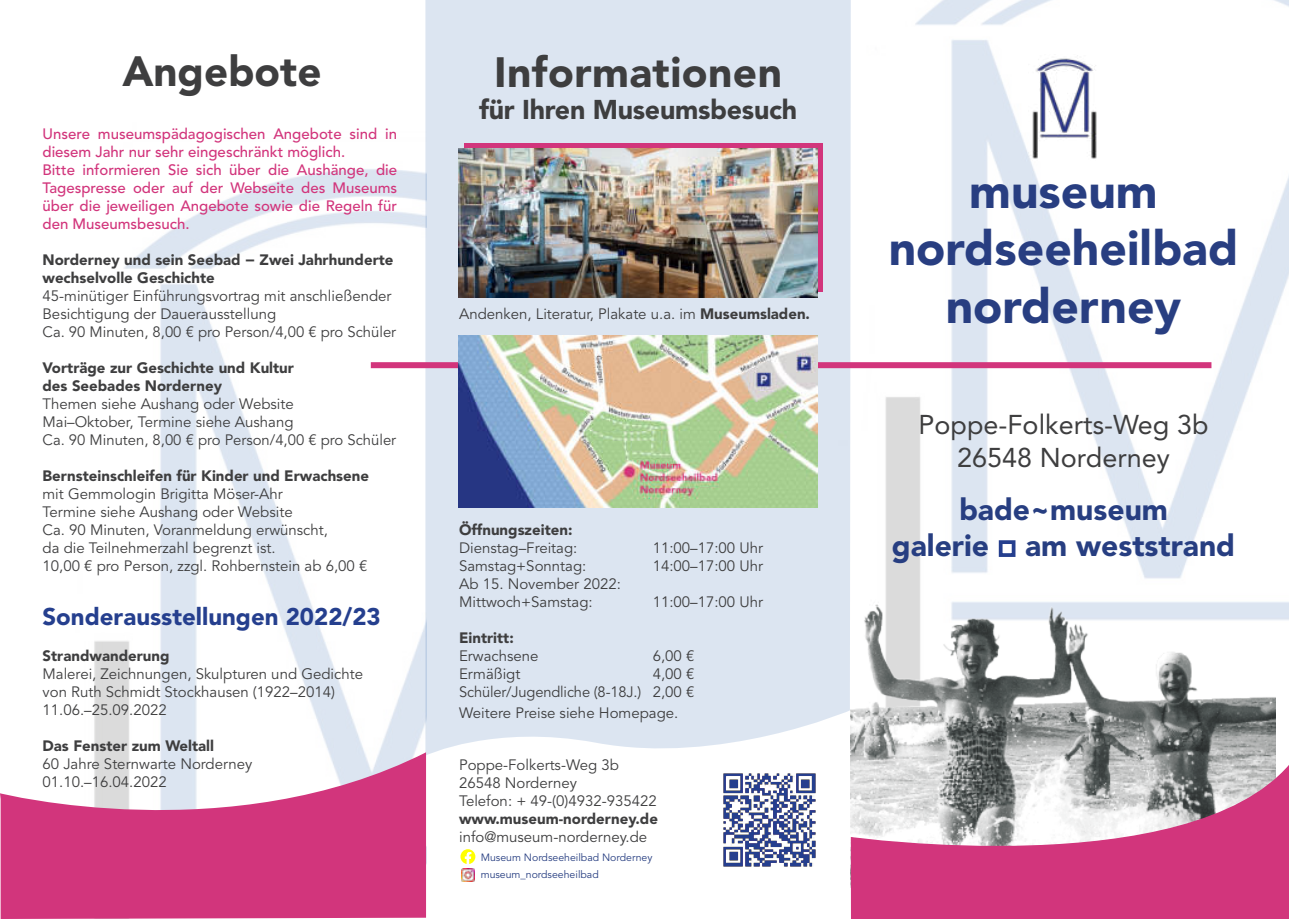
<style>
.page{position:relative;width:1289px;height:919px;background:#fff}
.page>*{position:absolute;margin:0;border:0;box-sizing:border-box;transform-origin:0 0}
.t1{font:900 48px/57.6px "Avenir LT Std";color:#283e81;text-align:center}
.t2{font:900 42px "Avenir LT Std";letter-spacing:.01em;color:#3e3e3f}
.t3{font:900 30px/36px "Avenir LT Std";color:#273e81;text-align:center}
.t4{font:27px/32.4px "Avenir LT Std";color:#3e3e3f;text-align:center}
.t5{font:900 27px "Avenir LT Std";letter-spacing:-.01em;color:#3e3e3f}
.t6{font:900 24px "Avenir LT Std";color:#253f8e}
.t7{font:15px/18px "Avenir LT Std";color:#3e3e3f}
.t8{font:900 15px/18px "Avenir LT Std";color:#3e3e3f}
.t9{font:500 15px/18px "Avenir LT Std";color:#d2357c}
.t10{font:10.5px "Avenir LT Std";color:#273e81}
.s1{font-weight:900}
.s2{font-family:"Century Gothic";font-weight:700}
</style>
<div class="page">
<img style="left:850px;top:0;width:438px;height:760px">
<img style="left:94px;top:169px;width:331px;height:583px">
<img style="left:1028px;top:54px;width:70px;height:113px">
<svg style="left:425px;top:0;width:425px;height:757px;background:#dde5f1"></svg>
<div style="left:464px;top:143px;width:358px;height:149px;background:linear-gradient(to right,#d2357c,#d2357c)"></div>
<div style="left:371px;top:362px;width:840px;height:6px;background:#d2357c"></div>
<svg style="left:0;top:752px;width:426px;height:166px;fill:#d2357c"></svg>
<img style="left:850px;top:599px;width:425px;height:161px">
<svg style="left:850px;top:760px;width:438px;height:158px;background:#cb769d"></svg>
<img style="left:459px;top:149px;width:358px;height:149px">
<img style="left:459px;top:336px;width:358px;height:171px">
<svg style="left:460px;top:849px;width:15px;height:32px"></svg>
<img style="left:723px;top:866px;width:90px;height:1px">
<svg style="left:723px;top:773px;width:93px;height:93px"></svg>
<div style="left:998px;top:540px;width:17px;height:17px;border:4px solid #253f8e"></div>
<h2 class="t2" style="left:122px;top:47px;width:201px">Angebote</h2>
<h2 class="t2" style="left:494px;top:48px;width:289px">Informationen</h2>
<h3 class="t5" style="left:479px;top:95px;width:319px">für Ihren Museumsbesuch</h3>
<p class="t9" style="left:43px;top:126px;width:356px">Unsere museumspädagogischen Angebote sind in diesem Jahr nur sehr eingeschränkt möglich.<br>Bitte informieren Sie sich über die Aushänge, die Tagespresse oder auf der Webseite des Museums über die jeweiligen Angebote sowie die Regeln für den Museumsbesuch.</p>
<p class="t8" style="left:43px;top:251px;width:352px">Norderney und sein Seebad − Zwei Jahrhunderte wechselvolle Geschichte</p>
<p class="t7" style="left:43px;top:288px;width:355px">45-minütiger Einführungsvortrag mit anschließender<br>Besichtigung der Dauerausstellung<br>Ca. 90 Minuten, 8,00 € pro Person/4,00 € pro Schüler</p>
<p class="t8" style="left:43px;top:359px;width:253px">Vorträge zur Geschichte und Kultur des Seebades Norderney</p>
<p class="t7" style="left:43px;top:396px;width:355px">Themen siehe Aushang oder Website<br>Mai–Oktober, Termine siehe Aushang<br>Ca. 90 Minuten, 8,00 € pro Person/4,00 € pro Schüler</p>
<p class="t8" style="left:43px;top:467px;width:328px">Bernsteinschleifen für Kinder und Erwachsene</p>
<p class="t7" style="left:43px;top:486px;width:326px">mit Gemmologin Brigitta Möser-Ahr<br>Termine siehe Aushang oder Website<br>Ca. 90 Minuten, Voranmeldung erwünscht,<br>da die Teilnehmerzahl begrenzt ist.<br>10,00 € pro Person, zzgl. Rohbernstein ab 6,00 €</p>
<h3 class="t6" style="left:43px;top:603px;width:340px">Sonderausstellungen 2022/23</h3>
<p class="t8" style="left:43px;top:647px;width:128px">Strandwanderung</p>
<p class="t7" style="left:43px;top:666px;width:322px">Malerei, Zeichnungen, Skulpturen und Gedichte von Ruth Schmidt Stockhausen (1922–2014)<br>11.06.–25.09.2022</p>
<p class="t8" style="left:43px;top:737px;width:173px">Das Fenster zum Weltall</p>
<p class="t7" style="left:43px;top:756px;width:211px">60 Jahre Sternwarte Norderney<br>01.10.–16.04.2022</p>
<p class="t7" style="left:459px;top:306px;width:352px">Andenken, Literatur, Plakate u.a. im <span class="s1">Museumsladen.</span></p>
<p class="t8" style="left:459px;top:521px;width:115px">Öffnungszeiten:</p>
<p class="t7" style="left:459px;top:540px;width:120px">Dienstag–Freitag:</p>
<p class="t7" style="left:652px;top:540px;width:112px">11:00–17:00 Uhr</p>
<p class="t7" style="left:459px;top:558px;width:129px">Samstag+Sonntag:</p>
<p class="t7" style="left:652px;top:558px;width:112px">14:00–17:00 Uhr</p>
<p class="t7" style="left:459px;top:576px;width:163px">Ab 15. November 2022:<br>Mittwoch+Samstag:</p>
<p class="t7" style="left:652px;top:594px;width:112px">11:00–17:00 Uhr</p>
<p class="t8" style="left:459px;top:629px;width:56px">Eintritt:</p>
<p class="t7" style="left:459px;top:648px;width:81px">Erwachsene</p>
<p class="t7" style="left:652px;top:648px;width:43px">6,00 €</p>
<p class="t7" style="left:459px;top:666px;width:63px">Ermäßigt</p>
<p class="t7" style="left:459px;top:666px;width:237px;text-align:right">4,00 €<br>Schüler/Jugendliche (8-18J.) 2,00 €</p>
<p class="t7" style="left:459px;top:705px;width:221px">Weitere Preise siehe Homepage.</p>
<p class="t7" style="left:459px;top:757px;width:199px">Poppe-Folkerts-Weg 3b<br>26548 Norderney<br>Telefon: + 49-(0)4932-935422</p>
<p class="t8" style="left:459px;top:809px;width:200px">www.museum-norderney.de</p>
<p class="t7" style="left:459px;top:829px;width:190px">info@museum-norderney.de</p>
<p class="t10" style="left:480px;top:870px;width:120px">museum_nordseeheilbad</p>
<p class="t10" style="left:480px;top:852px;width:173px">Museum Nordseeheilbad Norderney</p>
<h1 class="t1" style="left:888px;top:162px;width:351px">museum nordseeheilbad norderney</h1>
<h3 class="t4" style="left:918px;top:411px;width:291px">Poppe-Folkerts-Weg 3b<br>26548 Norderney</h3>
<h3 class="t3" style="left:891px;top:491px;width:345px">bade~museum<br>galerie <span class="s2">□</span> am weststrand</h3>
</div>
